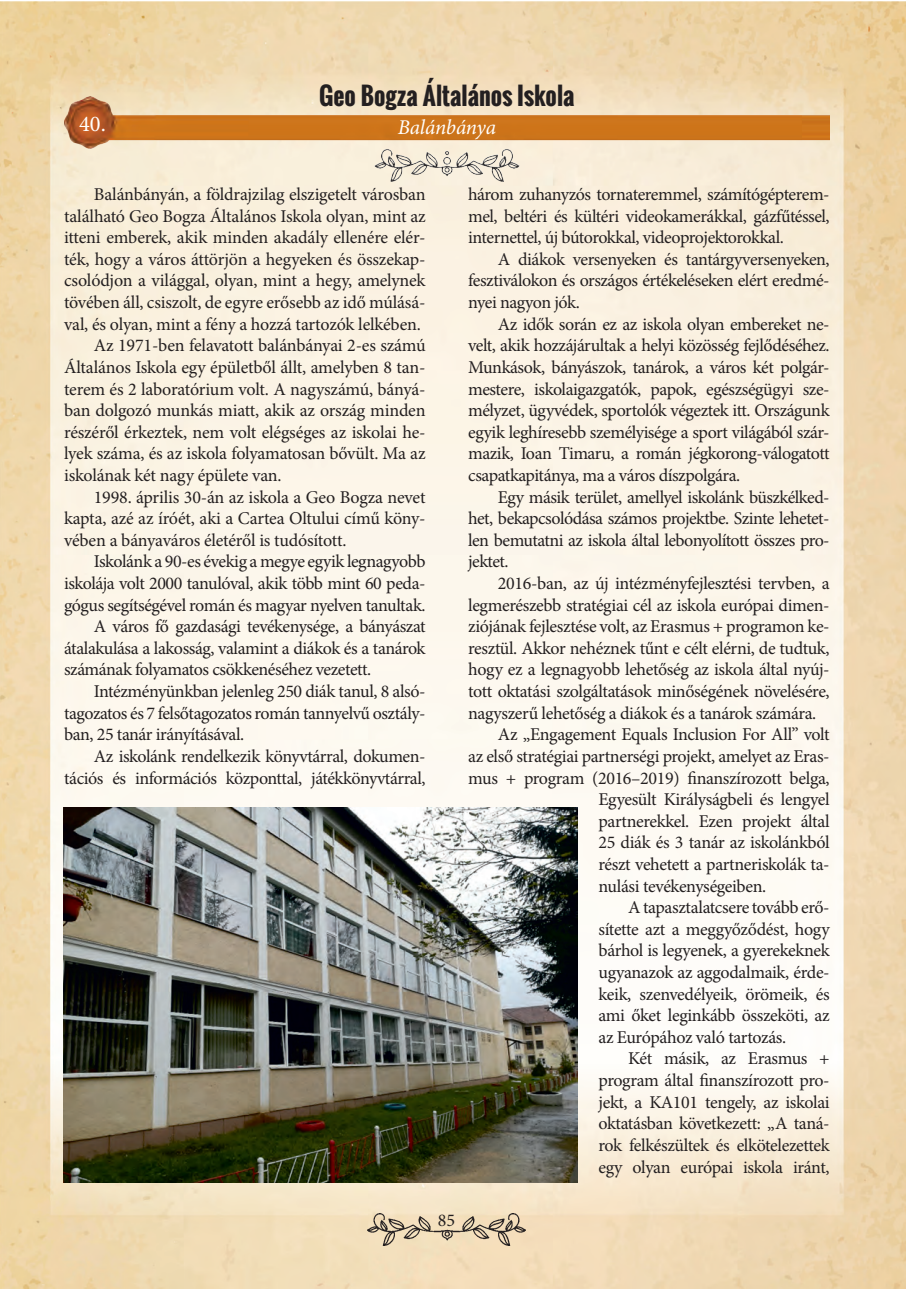
<style>
.page{position:relative;width:906px;height:1289px;background:#fff}
.page>*{position:absolute;margin:0;border:0;box-sizing:border-box;transform-origin:0 0}
.cim{font:700 24px "Oswald";color:#231f20}
.szam{font:22.5px "Minion Pro";color:#fff}
.t1{font:italic 21px "Minion Pro";letter-spacing:-.01em;color:#fff}
.szoveg{font:18px/21.6px "Minion Pro";letter-spacing:-.025em;color:#231f20;text-align:justify}
</style>
<div class="page">
<img style="left:0;top:2px;width:906px;height:1286px">
<img style="left:368px;top:1212px;width:157px;height:33px">
<img style="left:64px;top:96px;width:765px;height:86px">
<img style="left:63px;top:807px;width:514px;height:375px">
<p class="cim" style="left:319px;top:78px;width:257px">Geo Bogza Általános Iskola</p>
<p class="szam" style="left:79px;top:108px;width:28px">40.</p>
<p class="t1" style="left:398px;top:113px;width:100px">Balánbánya</p>
<p class="szoveg" style="left:64px;top:183px;width:363px;text-indent:30px">Balánbányán, a földrajzilag elszigetelt városban található Geo Bogza Általános Iskola olyan, mint az itteni emberek, akik minden akadály ellenére elér&shy;ték, hogy a város áttörjön a hegyeken és összekap&shy;csolódjon a világgal, olyan, mint a hegy, amelynek tövében áll, csiszolt, de egyre erősebb az idő múlásá&shy;val, és olyan, mint a fény a hozzá tartozók lelkében.</p>
<p class="szoveg" style="left:64px;top:335px;width:363px;text-indent:30px">Az 1971-ben felavatott balánbányai 2-es számú Általános Iskola egy épületből állt, amelyben 8 tan&shy;terem és 2 laboratórium volt. A nagyszámú, bányá&shy;ban dolgozó munkás miatt, akik az ország minden részéről érkeztek, nem volt elégséges az iskolai he&shy;lyek száma, és az iskola folyamatosan bővült. Ma az iskolának két nagy épülete van.</p>
<p class="szoveg" style="left:64px;top:486px;width:363px;text-indent:30px">1998. április 30-án az iskola a Geo Bogza nevet kapta, azé az íróét, aki a Cartea Oltului című köny&shy;vében a bányaváros életéről is tudósított.</p>
<p class="szoveg" style="left:64px;top:551px;width:363px;text-indent:30px">Iskolánk a 90-es évekig a megye egyik legnagyobb iskolája volt 2000 tanulóval, akik több mint 60 peda&shy;gógus segítségével román és magyar nyelven tanultak.</p>
<p class="szoveg" style="left:64px;top:615px;width:363px;text-indent:30px">A város fő gazdasági tevékenysége, a bányászat átalakulása a lakosság, valamint a diákok és a tanárok számának folyamatos csökkenéséhez vezetett.</p>
<p class="szoveg" style="left:64px;top:680px;width:363px;text-indent:30px">Intézményünkban jelenleg 250 diák tanul, 8 alsó&shy;tagozatos és 7 felsőtagozatos román tannyelvű osztály&shy;ban, 25 tanár irányításával.</p>
<p class="szoveg" style="left:64px;top:745px;width:363px;text-align:right">Az iskolánk rendelkezik könyvtárral, dokumen&shy;tációs és információs központtal, játékkönyvtárral,</p>
<p class="szoveg" style="left:468px;top:183px;width:363px">három zuhanyzós tornateremmel, számítógépterem&shy;mel, beltéri és kültéri videokamerákkal, gázfűtéssel, internettel, új bútorokkal, videoprojektorokkal.</p>
<p class="szoveg" style="left:468px;top:248px;width:363px;text-indent:30px">A diákok versenyeken és tantárgyversenyeken, fesztiválokon és országos értékeléseken elért eredmé&shy;nyei nagyon jók.</p>
<p class="szoveg" style="left:468px;top:313px;width:363px;text-indent:30px">Az idők során ez az iskola olyan embereket ne&shy;velt, akik hozzájárultak a helyi közösség fejlődéséhez.<br>Munkások, bányászok, tanárok, a város két polgár&shy;mestere, iskolaigazgatók, papok, egészségügyi sze&shy;mélyzet, ügyvédek, sportolók végeztek itt. Országunk egyik leghíresebb személyisége a sport világából szár&shy;mazik, Ioan Timaru, a román jégkorong-válogatott csapatkapitánya, ma a város díszpolgára.</p>
<p class="szoveg" style="left:468px;top:486px;width:363px;text-indent:30px">Egy másik terület, amellyel iskolánk büszkélked&shy;het, bekapcsolódása számos projektbe. Szinte lehetet&shy;len bemutatni az iskola által lebonyolított összes pro&shy;jektet.</p>
<p class="szoveg" style="left:468px;top:572px;width:363px;text-indent:30px">2016-ban, az új intézményfejlesztési tervben, a legmerészebb stratégiai cél az iskola európai dimen&shy;ziójának fejlesztése volt, az Erasmus + programon ke&shy;resztül. Akkor nehéznek tűnt e célt elérni, de tudtuk, hogy ez a legnagyobb lehetőség az iskola által nyúj&shy;tott oktatási szolgáltatások minőségének növelésére, nagyszerű lehetőség a diákok és a tanárok számára.</p>
<p class="szoveg" style="left:498px;top:723px;width:333px">Az „Engagement Equals Inclusion For All” volt</p>
<p class="szoveg" style="left:468px;top:745px;width:363px">az első stratégiai partnerségi projekt, amelyet az Eras-</p>
<p class="szoveg" style="left:468px;top:767px;width:363px">mus + program (2016–2019) finanszírozott belga,</p>
<p class="szoveg" style="left:598px;top:788px;width:233px">Egyesült Királyságbeli és lengyel</p>
<p class="szoveg" style="left:598px;top:810px;width:233px">partnerekkel. Ezen projekt által</p>
<p class="szoveg" style="left:598px;top:831px;width:233px">25 diák és 3 tanár az iskolánkból</p>
<p class="szoveg" style="left:598px;top:853px;width:233px">részt vehetett a partneriskolák ta-</p>
<p class="szoveg" style="left:598px;top:875px;width:169px">nulási tevékenységeiben.</p>
<p class="szoveg" style="left:598px;top:896px;width:233px;text-indent:30px">A tapasztalatcsere tovább erő&shy;sítette azt a meggyőződést, hogy bárhol is legyenek, a gyerekeknek ugyanazok az aggodalmaik, érde&shy;keik, szenvedélyeik, örömeik, és ami őket leginkább összeköti, az az Európához való tartozás.</p>
<p class="szoveg" style="left:598px;top:1047px;width:233px;text-indent:30px">Két másik, az Erasmus + program által finanszírozott pro&shy;jekt, a KA101 tengely, az iskolai oktatásban következett: „A taná&shy;rok felkészültek és elkötelezettek egy olyan európai iskola iránt,</p>
<p class="szoveg" style="left:438px;top:1209px;width:19px">85</p>
</div>
